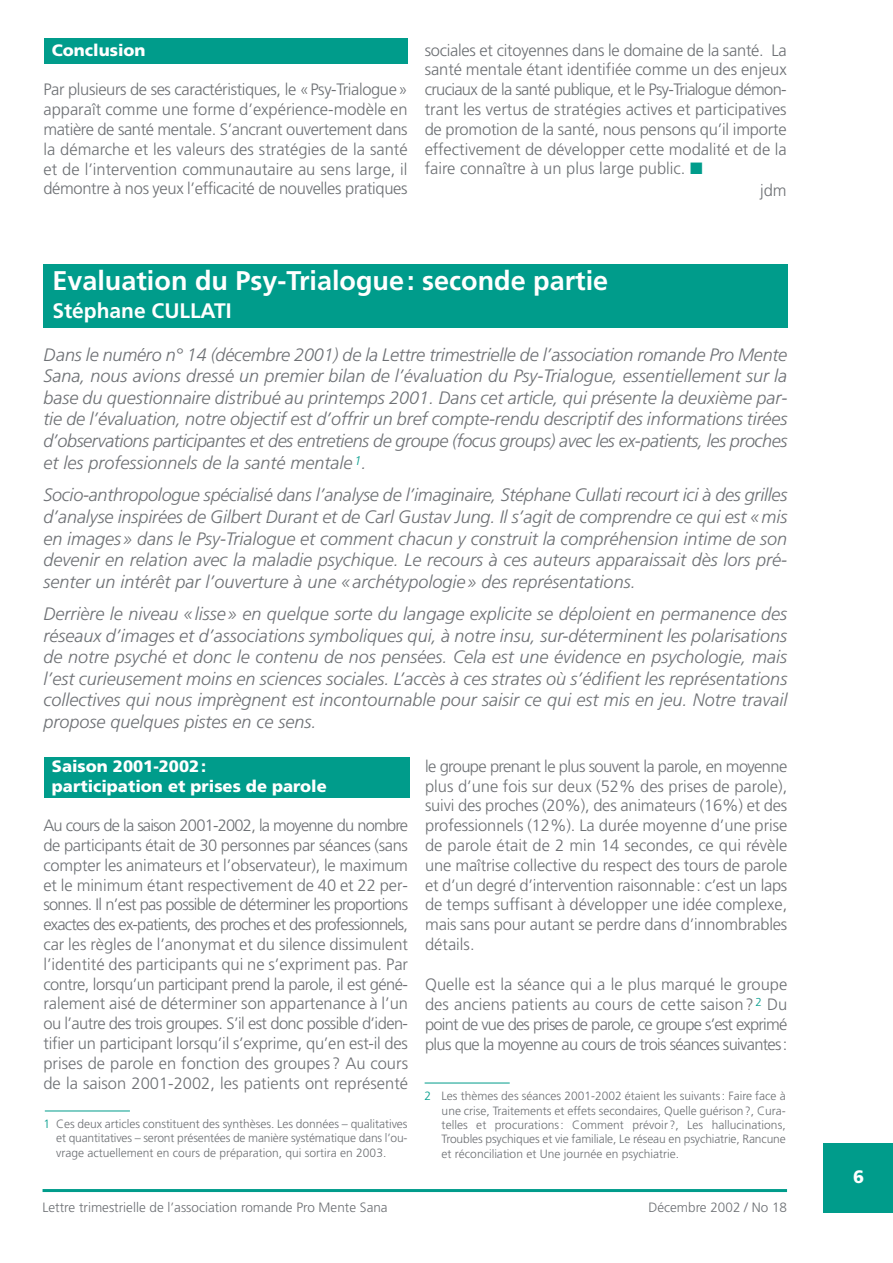
<style>
.page{position:relative;width:893px;height:1263px;background:#fff}
.page>*{position:absolute;margin:0;border:0;box-sizing:border-box;transform-origin:0 0}
.t1{font:700 27px "Frutiger";color:#fff}
.t2{font:700 21px "Frutiger";color:#fff}
.t3{font:italic 300 18px/21.6px "Frutiger";color:#6d7074;text-align:justify}
.t4{font:900 18px "Frutiger";color:#fff}
.t5{font:300 16.5px/19.8px "Frutiger";letter-spacing:-.01em;color:#6d7074;text-align:justify}
.t6{font:900 16.5px/19.8px "Frutiger";color:#fff}
.t7{font:300 13.5px "Frutiger";color:#6d7074}
.t8{font:300 12px/14.4px "Frutiger";color:#6d7074;text-align:justify}
.s1{color:#009c8b}
</style>
<div class="page">
<hr style="left:43px;top:1189px;width:744px;height:3px;background:#009c8b">
<div style="left:823px;top:1143px;width:69px;height:69px;background:#009c8b"></div>
<div style="left:44px;top:757px;width:365px;height:41px;background:#009c8b"></div>
<div style="left:45px;top:38px;width:363px;height:26px;background:#009c8b"></div>
<div style="left:44px;top:264px;width:743px;height:64px;background:#009c8b"></div>
<hr style="left:45px;top:1111px;width:85px;height:1px;background:#009c8b">
<hr style="left:424px;top:1083px;width:85px;height:1px;background:#009c8b">
<p class="t6" style="left:52px;top:41px;width:95px">Conclusion</p>
<p class="t5" style="left:43px;top:81px;width:366px">Par plusieurs de ses caractéristiques, le «Psy-Trialogue» apparaît comme une forme d’expérience-modèle en matière de santé mentale. S’ancrant ouvertement dans la démarche et les valeurs des stratégies de la santé et de l’intervention communautaire au sens large, il démontre à nos yeux l’efficacité de nouvelles pratiques</p>
<p class="t5" style="left:424px;top:41px;width:363px">sociales et citoyennes dans le domaine de la santé. La santé mentale étant identifiée comme un des enjeux cruciaux de la santé publique, et le Psy-Trialogue démon&shy;trant les vertus de stratégies actives et participatives de promotion de la santé, nous pensons qu’il importe effectivement de développer cette modalité et de la faire connaître à un plus large public. <span class="s1">■</span></p>
<p class="t5" style="left:760px;top:182px;width:28px">jdm</p>
<h1 class="t1" style="left:52px;top:270px;width:557px">Evaluation du Psy-Trialogue: seconde partie</h1>
<p class="t2" style="left:52px;top:302px;width:181px">Stéphane CULLATI</p>
<p class="t3" style="left:43px;top:345px;width:745px">Dans le numéro n° 14 (décembre 2001) de la Lettre trimestrielle de l’association romande Pro Mente Sana, nous avions dressé un premier bilan de l’évaluation du Psy-Trialogue, essentiellement sur la base du questionnaire distribué au printemps 2001. Dans cet article, qui présente la deuxième par&shy;tie de l’évaluation, notre objectif est d’offrir un bref compte-rendu descriptif des informations tirées d’observations participantes et des entretiens de groupe (focus groups) avec les ex-patients, les proches et les professionnels de la santé mentale <sup>1</sup>.</p>
<p class="t3" style="left:43px;top:486px;width:745px">Socio-anthropologue spécialisé dans l’analyse de l’imaginaire, Stéphane Cullati recourt ici à des grilles d’analyse inspirées de Gilbert Durant et de Carl Gustav Jung. Il s’agit de comprendre ce qui est «mis en images» dans le Psy-Trialogue et comment chacun y construit la compréhension intime de son devenir en relation avec la maladie psychique. Le recours à ces auteurs apparaissait dès lors pré&shy;senter un intérêt par l’ouverture à une «archétypologie» des représentations.</p>
<p class="t3" style="left:43px;top:604px;width:745px">Derrière le niveau «lisse» en quelque sorte du langage explicite se déploient en permanence des réseaux d’images et d’associations symboliques qui, à notre insu, sur-déterminent les polarisations de notre psyché et donc le contenu de nos pensées. Cela est une évidence en psychologie, mais l’est curieusement moins en sciences sociales. L’accès à ces strates où s’édifient les représentations collectives qui nous imprègnent est incontournable pour saisir ce qui est mis en jeu. Notre travail propose quelques pistes en ce sens.</p>
<p class="t5" style="left:425px;top:758px;width:364px">le groupe prenant le plus souvent la parole, en moyenne plus d’une fois sur deux (52% des prises de parole), suivi des proches (20%), des animateurs (16%) et des professionnels (12%). La durée moyenne d’une prise de parole était de 2 min 14 secondes, ce qui révèle une maîtrise collective du respect des tours de parole et d’un degré d’intervention raisonnable: c’est un laps de temps suffisant à développer une idée complexe, mais sans pour autant se perdre dans d’innombrables détails.</p>
<p class="t5" style="left:425px;top:975px;width:364px">Quelle est la séance qui a le plus marqué le groupe des anciens patients au cours de cette saison? <sup>2</sup> Du point de vue des prises de parole, ce groupe s’est exprimé plus que la moyenne au cours de trois séances suivantes:</p>
<p class="t6" style="left:52px;top:758px;width:276px">Saison 2001-2002:<br>participation et prises de parole</p>
<p class="t5" style="left:43px;top:817px;width:366px">Au cours de la saison 2001-2002, la moyenne du nombre de participants était de 30 personnes par séances (sans compter les animateurs et l’observateur), le maximum et le minimum étant respectivement de 40 et 22 per&shy;sonnes. Il n’est pas possible de déterminer les proportions exactes des ex-patients, des proches et des professionnels, car les règles de l’anonymat et du silence dissimulent l’identité des participants qui ne s’expriment pas. Par contre, lorsqu’un participant prend la parole, il est géné&shy;ralement aisé de déterminer son appartenance à l’un ou l’autre des trois groupes. S’il est donc possible d’iden&shy;tifier un participant lorsqu’il s’exprime, qu’en est-il des prises de parole en fonction des groupes? Au cours de la saison 2001-2002, les patients ont représenté</p>
<p class="t8" style="left:441px;top:1090px;width:345px;text-indent:-17px"><span class="s1">2</span> Les thèmes des séances 2001-2002 étaient les suivants: Faire face à une crise, Traitements et effets secondaires, Quelle guérison?, Cura&shy;telles et procurations: Comment prévoir?, Les hallucinations, Troubles psychiques et vie familiale, Le réseau en psychiatrie, Rancune et réconciliation et Une journée en psychiatrie.</p>
<p class="t8" style="left:56px;top:1117px;width:353px;text-indent:-13px"><span class="s1">1</span> Ces deux articles constituent des synthèses. Les données – qualitatives et quantitatives – seront présentées de manière systématique dans l’ou&shy;vrage actuellement en cours de préparation, qui sortira en 2003.</p>
<p class="t7" style="left:43px;top:1202px;width:346px">Lettre trimestrielle de l’association romande Pro Mente Sana</p>
<p class="t7" style="left:648px;top:1202px;width:140px">Décembre 2002 / No 18</p>
<p class="t4" style="left:853px;top:1169px;width:13px">6</p>
</div>
